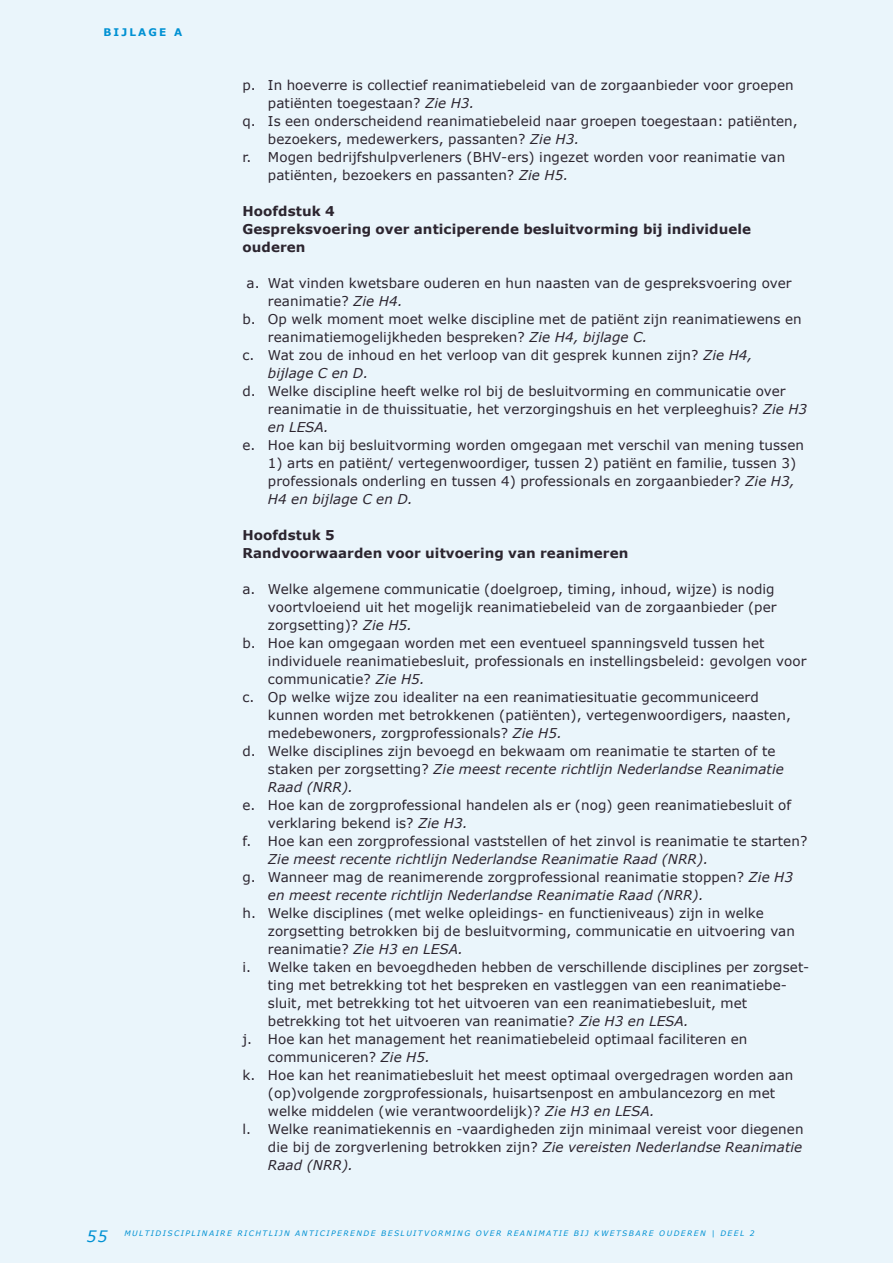
<style>
.page{position:relative;width:893px;height:1263px;background:#eaf5fb}
.page>*{position:absolute;margin:0;border:0;box-sizing:border-box;transform-origin:0 0}
.t1{font:13.5px/18px "Verdana";letter-spacing:.005em;color:#2c252f}
.t2{font:italic 13.5px "Verdana";letter-spacing:.005em;color:#2c252f}
.t3{font:700 13.5px/18px "Verdana";letter-spacing:.005em;color:#2c252f}
.t4{font:700 10.5px "Verdana";color:#0091d3}
.t5{font:italic 7.5px "Verdana";letter-spacing:.2em;color:#0091d3}
.s1{font-style:italic}
.s2{font-style:normal}
.s3{font-size:15.75px}
</style>
<div class="page">
<p class="t4" style="left:104px;top:25px;width:10px">bijlage</p>
<p class="t4" style="left:174px;top:25px;width:10px">A</p>
<p class="t1" style="left:242px;top:76px;width:553px">p. In hoeverre is collectief reanimatiebeleid van de zorgaanbieder voor groepen</p>
<p class="t1" style="left:268px;top:94px;width:208px">patiënten toegestaan? <span class="s1">Zie H3.</span></p>
<p class="t1" style="left:242px;top:112px;width:557px">q. Is een onderscheidend reanimatiebeleid naar groepen toegestaan: patiënten,</p>
<p class="t1" style="left:268px;top:130px;width:313px">bezoekers, medewerkers, passanten? <span class="s1">Zie H3.</span></p>
<p class="t1" style="left:242px;top:148px;width:544px">r. Mogen bedrijfshulpverleners (BHV-ers) ingezet worden voor reanimatie van</p>
<p class="t1" style="left:268px;top:166px;width:302px">patiënten, bezoekers en passanten? <span class="s1">Zie H5.</span></p>
<p class="t3" style="left:242px;top:202px;width:510px">Hoofdstuk 4<br>Gespreksvoering over anticiperende besluitvorming bij individuele ouderen</p>
<p class="t1" style="left:247px;top:274px;width:547px">a. Wat vinden kwetsbare ouderen en hun naasten van de gespreksvoering over</p>
<p class="t1" style="left:268px;top:292px;width:136px">reanimatie? <span class="s1">Zie H4.</span></p>
<p class="t1" style="left:242px;top:310px;width:561px">b. Op welk moment moet welke discipline met de patiënt zijn reanimatiewens en</p>
<p class="t1" style="left:268px;top:328px;width:381px">reanimatiemogelijkheden bespreken? <span class="s1">Zie H4, bijlage C.</span></p>
<p class="t1" style="left:242px;top:346px;width:512px">c. Wat zou de inhoud en het verloop van dit gesprek kunnen zijn? <span class="s1">Zie H4,</span></p>
<p class="t2" style="left:268px;top:364px;width:102px">bijlage C en D.</p>
<p class="t1" style="left:268px;top:382px;width:541px;text-indent:-26px">d. Welke discipline heeft welke rol bij de besluitvorming en communicatie over reanimatie in de thuissituatie, het verzorgingshuis en het verpleeghuis? <span class="s1">Zie H3 en LESA.</span></p>
<p class="t1" style="left:242px;top:436px;width:563px">e. Hoe kan bij besluitvorming worden omgegaan met verschil van mening tussen</p>
<p class="t1" style="left:268px;top:454px;width:530px;text-align:justify">1) arts en patiënt/ vertegenwoordiger, tussen 2) patiënt en familie, tussen 3) professionals onderling en tussen 4) professionals en zorgaanbieder? <span class="s1">Zie H3, H4 en bijlage C en D.</span></p>
<p class="t3" style="left:242px;top:526px;width:388px">Hoofdstuk 5<br>Randvoorwaarden voor uitvoering van reanimeren</p>
<p class="t1" style="left:242px;top:580px;width:534px">a. Welke algemene communicatie (doelgroep, timing, inhoud, wijze) is nodig</p>
<p class="t1" style="left:268px;top:598px;width:510px">voortvloeiend uit het mogelijk reanimatiebeleid van de zorgaanbieder (per</p>
<p class="t1" style="left:268px;top:616px;width:146px">zorgsetting)? <span class="s1">Zie H5.</span></p>
<p class="t1" style="left:242px;top:634px;width:524px">b. Hoe kan omgegaan worden met een eventueel spanningsveld tussen het</p>
<p class="t1" style="left:268px;top:652px;width:540px">individuele reanimatiebesluit, professionals en instellingsbeleid: gevolgen voor</p>
<p class="t1" style="left:268px;top:670px;width:158px">communicatie? <span class="s1">Zie H5.</span></p>
<p class="t1" style="left:242px;top:688px;width:518px">c. Op welke wijze zou idealiter na een reanimatiesituatie gecommuniceerd</p>
<p class="t1" style="left:268px;top:706px;width:525px">kunnen worden met betrokkenen (patiënten), vertegenwoordigers, naasten,</p>
<p class="t1" style="left:268px;top:724px;width:296px">medebewoners, zorgprofessionals? <span class="s1">Zie H5.</span></p>
<p class="t1" style="left:242px;top:742px;width:535px">d. Welke disciplines zijn bevoegd en bekwaam om reanimatie te starten of te</p>
<p class="t2" style="left:268px;top:760px;width:517px"><span class="s2">staken per zorgsetting?</span> Zie meest recente richtlijn Nederlandse Reanimatie</p>
<p class="t2" style="left:268px;top:778px;width:87px">Raad (NRR).</p>
<p class="t1" style="left:242px;top:796px;width:550px">e. Hoe kan de zorgprofessional handelen als er (nog) geen reanimatiebesluit of</p>
<p class="t1" style="left:268px;top:814px;width:201px">verklaring bekend is? <span class="s1">Zie H3.</span></p>
<p class="t1" style="left:242px;top:832px;width:566px">f. Hoe kan een zorgprofessional vaststellen of het zinvol is reanimatie te starten?</p>
<p class="t2" style="left:268px;top:850px;width:442px">Zie meest recente richtlijn Nederlandse Reanimatie Raad (NRR).</p>
<p class="t1" style="left:242px;top:868px;width:552px">g. Wanneer mag de reanimerende zorgprofessional reanimatie stoppen? <span class="s1">Zie H3</span></p>
<p class="t2" style="left:268px;top:886px;width:437px">en meest recente richtlijn Nederlandse Reanimatie Raad (NRR).</p>
<p class="t1" style="left:242px;top:904px;width:523px">h. Welke disciplines (met welke opleidings- en functieniveaus) zijn in welke</p>
<p class="t1" style="left:268px;top:922px;width:529px">zorgsetting betrokken bij de besluitvorming, communicatie en uitvoering van</p>
<p class="t2" style="left:268px;top:940px;width:197px"><span class="s2">reanimatie?</span> Zie H3 en LESA.</p>
<p class="t1" style="left:242px;top:958px;width:568px">i. Welke taken en bevoegdheden hebben de verschillende disciplines per zorgset-</p>
<p class="t1" style="left:268px;top:976px;width:521px">ting met betrekking tot het bespreken en vastleggen van een reanimatiebe-</p>
<p class="t1" style="left:268px;top:994px;width:481px">sluit, met betrekking tot het uitvoeren van een reanimatiebesluit, met</p>
<p class="t1" style="left:268px;top:1012px;width:422px">betrekking tot het uitvoeren van reanimatie? <span class="s1">Zie H3 en LESA.</span></p>
<p class="t1" style="left:242px;top:1030px;width:506px">j. Hoe kan het management het reanimatiebeleid optimaal faciliteren en</p>
<p class="t1" style="left:268px;top:1048px;width:164px">communiceren? <span class="s1">Zie H5.</span></p>
<p class="t1" style="left:242px;top:1066px;width:553px">k. Hoe kan het reanimatiebesluit het meest optimaal overgedragen worden aan</p>
<p class="t1" style="left:268px;top:1084px;width:509px">(op)volgende zorgprofessionals, huisartsenpost en ambulancezorg en met</p>
<p class="t1" style="left:268px;top:1102px;width:388px">welke middelen (wie verantwoordelijk)? <span class="s1">Zie H3 en LESA.</span></p>
<p class="t1" style="left:242px;top:1120px;width:563px">l. Welke reanimatiekennis en -vaardigheden zijn minimaal vereist voor diegenen</p>
<p class="t1" style="left:268px;top:1138px;width:536px">die bij de zorgverlening betrokken zijn? <span class="s1">Zie vereisten Nederlandse Reanimatie</span></p>
<p class="t2" style="left:268px;top:1156px;width:87px">Raad (NRR).</p>
<p class="t5" style="left:87px;top:1228px;width:670px"><span class="s3">55</span> Multidisciplinaire richtlijn anticiperende besluitvorming over reanimatie bij kwetsbare ouderen | deel 2</p>
</div>
